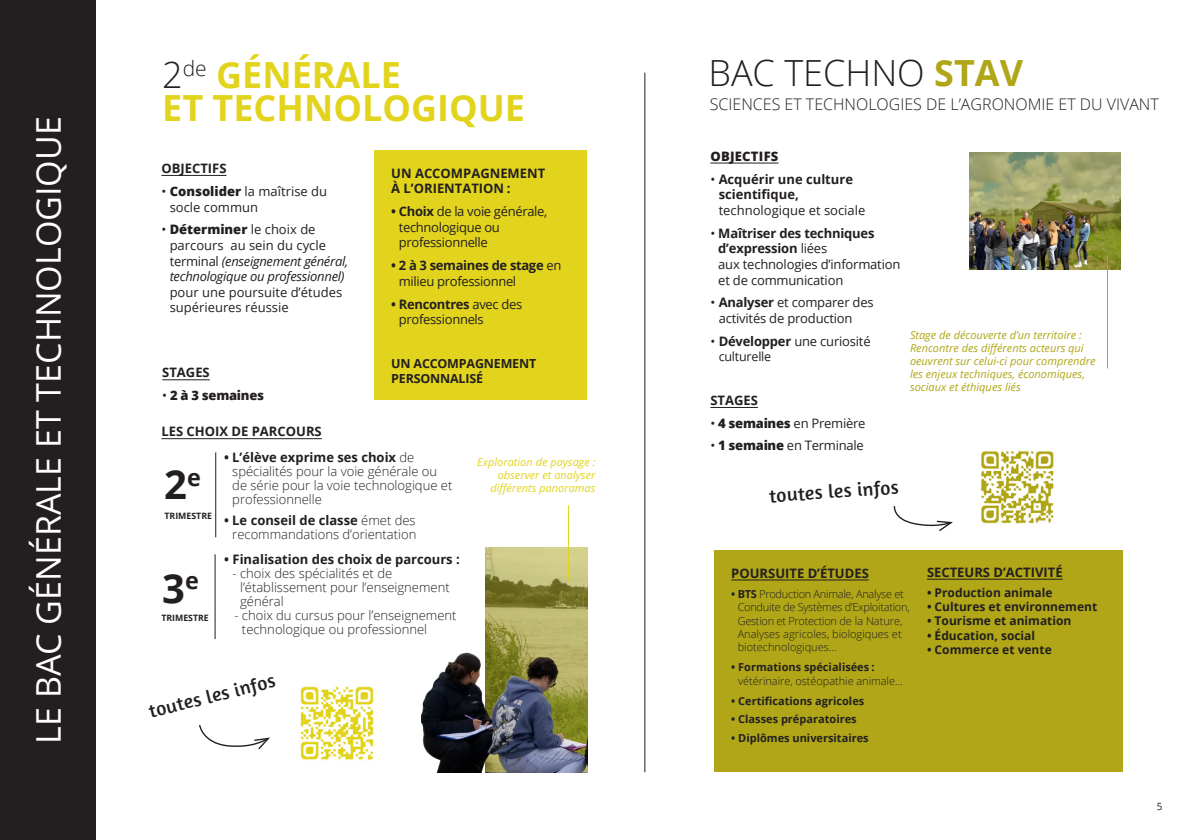
<style>
.page{position:relative;width:1191px;height:840px;background:#fff}
.page>*{position:absolute;margin:0;border:0;box-sizing:border-box;transform-origin:0 0}
.t1{font:700 40px "Open Sans";color:#231f20}
.t2{font:700 36px "Open Sans";color:#e2d41d}
.t3{font:300 36px "Open Sans";color:#231f20}
.t4{font:34px "Open Sans";color:#fff}
.t5{font:19.4px "Amaranth";color:#231f20}
.t6{font:300 16px "Open Sans";color:#231f20}
.t7{font:13px/15.6px "Open Sans";letter-spacing:-.015em;color:#231f20}
.t8{font:300 13px/13.8px "Open Sans";color:#231f20}
.t9{font:700 13px/15.6px "Open Sans";color:#231f20}
.t10{font:800 13px "Open Sans";letter-spacing:-.02em;color:#231f20}
.t11{font:800 13px "Open Sans";letter-spacing:.02em;color:#231f20}
.t12{font:700 12.4px/15px "Open Sans";letter-spacing:-.015em;color:#231f20}
.t13{font:12.4px "Open Sans";letter-spacing:-.015em;color:#231f20}
.t14{font:700 12px "Open Sans";color:#231f20}
.t15{font:italic 11px/13.2px "Open Sans";color:#b0a617}
.t16{font:300 11px/13.2px "Open Sans";letter-spacing:-.025em;color:#231f20}
.t17{font:700 11px "Open Sans";color:#231f20}
.t18{font:italic 11px/13.2px "Open Sans";color:#e2d41d;text-align:right}
.t19{font:300 11px/13.2px "Open Sans";letter-spacing:-.005em;color:#231f20}
.t20{font:10px "Open Sans";color:#231f20}
.t21{font:700 8.8px "Open Sans";color:#231f20}
.s1{font-weight:300;color:#231f20}
.s2{font-weight:800}
.s3{font-style:italic}
.s4{font-weight:700}
.s5{font-weight:400}
.s6{font-weight:700;color:#b0a617}
</style>
<div class="page">
<div style="left:374px;top:151px;width:213px;height:249px;background:#e2d41d"></div>
<hr style="left:161px;top:175px;width:65px;height:1px;background:#231f20">
<hr style="left:161px;top:438px;width:161px;height:1px;background:#231f20">
<hr style="left:215px;top:452px;width:1px;height:85px;background:#231f20">
<hr style="left:215px;top:554px;width:1px;height:84px;background:#231f20">
<svg style="left:199px;top:725px;width:71px;height:25px"></svg>
<img style="left:300px;top:686px;width:74px;height:74px">
<div style="left:714px;top:550px;width:408px;height:221px;background:#b0a617"></div>
<hr style="left:731px;top:579px;width:138px;height:1px;background:#231f20">
<hr style="left:710px;top:163px;width:68px;height:1px;background:#231f20">
<svg style="left:893px;top:506px;width:60px;height:26px"></svg>
<img style="left:980px;top:450px;width:74px;height:74px">
<div style="left:0;top:0;width:96px;height:839px;background:#231f20"></div>
<hr style="left:162px;top:379px;width:48px;height:1px;background:#231f20">
<hr style="left:710px;top:407px;width:48px;height:1px;background:#231f20">
<hr style="left:644px;top:73px;width:1px;height:698px;background:#231f20">
<hr style="left:927px;top:578px;width:135px;height:1px;background:#231f20">
<img style="left:421px;top:547px;width:166px;height:224px">
<hr style="left:568px;top:505px;width:1px;height:75px;background:#e2d41d">
<svg style="left:969px;top:152px;width:152px;height:117px;background:#8c965a"></svg>
<img style="left:969px;top:158px;width:145px;height:111px">
<hr style="left:1107px;top:256px;width:1px;height:112px;background:#b0a617">
<p class="t4" style="left:25px;top:743px;width:628px;rotate:-90deg">LE BAC GÉNÉRALE ET TECHNOLOGIQUE</p>
<p class="t2" style="left:162px;top:49px;width:240px"><span class="s1">2</span><sup>de</sup> GÉNÉRALE</p>
<p class="t2" style="left:162px;top:83px;width:364px">ET TECHNOLOGIQUE</p>
<p class="t9" style="left:161px;top:160px;width:67px">OBJECTIFS</p>
<p class="t7" style="left:170px;top:183px;width:159px;text-indent:-8px">• <span class="s2">Consolider</span> la maîtrise du socle commun</p>
<p class="t7" style="left:170px;top:221px;width:180px;text-indent:-8px">• <span class="s2">Déterminer</span> le choix de parcours au sein du cycle terminal <span class="s3">(enseignement général, technologique ou professionnel) </span>pour une poursuite d’études supérieures réussie</p>
<p class="t9" style="left:391px;top:165px;width:155px">UN ACCOMPAGNEMENT<br>À L’ORIENTATION :</p>
<p class="t7" style="left:399px;top:203px;width:150px;text-indent:-8px"><span class="s4">• Choix</span> de la voie générale, technologique ou professionnelle</p>
<p class="t7" style="left:399px;top:257px;width:164px;text-indent:-8px"><span class="s4">• 2 à 3 semaines de stage</span> en milieu professionnel</p>
<p class="t7" style="left:399px;top:295px;width:125px;text-indent:-8px"><span class="s4">• Rencontres</span> avec des professionnels</p>
<p class="t12" style="left:391px;top:355px;width:146px">UN ACCOMPAGNEMENT<br>PERSONNALISÉ</p>
<p class="t9" style="left:162px;top:364px;width:49px">STAGES</p>
<p class="t10" style="left:162px;top:385px;width:103px"><span class="s5">•</span> 2 à 3 semaines</p>
<p class="t9" style="left:161px;top:423px;width:162px">LES CHOIX DE PARCOURS</p>
<p class="t8" style="left:232px;top:450px;width:221px;text-indent:-8px"><span class="s4">• L’élève exprime ses choix</span> de spécialités pour la voie générale ou de série pour la voie technologique et professionnelle</p>
<p class="t8" style="left:224px;top:513px;width:194px;text-align:right"><span class="s4">• Le conseil de classe</span> émet des recommandations d’orientation</p>
<p class="t1" style="left:164px;top:456px;width:38px">2<sup>e</sup></p>
<p class="t21" style="left:165px;top:509px;width:49px">TRIMESTRE</p>
<p class="t1" style="left:162px;top:559px;width:38px">3<sup>e</sup></p>
<p class="t21" style="left:161px;top:611px;width:49px">TRIMESTRE</p>
<p class="t9" style="left:224px;top:551px;width:237px">• Finalisation des choix de parcours :</p>
<p class="t8" style="left:240px;top:566px;width:211px;text-indent:-8px">- choix des spécialités et de l’établissement pour l’enseignement général</p>
<p class="t8" style="left:242px;top:607px;width:216px;text-indent:-8px">- choix du cursus pour l’enseignement technologique ou professionnel</p>
<p class="t5" style="left:146px;top:700px;width:131px;rotate:-14deg">toutes les infos</p>
<p class="t18" style="left:477px;top:454px;width:120px">Exploration de paysage : observer et analyser</p>
<p class="t18" style="left:490px;top:481px;width:106px">différents panoramas</p>
<p class="t3" style="left:708px;top:48px;width:316px">BAC TECHNO <span class="s6">STAV</span></p>
<p class="t6" style="left:710px;top:93px;width:450px">SCIENCES ET TECHNOLOGIES DE L’AGRONOMIE ET DU VIVANT</p>
<p class="t11" style="left:710px;top:146px;width:70px">OBJECTIFS</p>
<p class="t9" style="left:718px;top:171px;width:148px;text-indent:-8px"><span class="s5">•</span> Acquérir une culture scientifique, <span class="s5">technologique et sociale</span></p>
<p class="t7" style="left:718px;top:225px;width:184px;text-indent:-8px">• <span class="s4">Maîtriser des techniques d’expression</span> liées<br>aux technologies d’information et de communication</p>
<p class="t7" style="left:718px;top:294px;width:157px;text-indent:-8px">• <span class="s4">Analyser</span> et comparer des activités de production</p>
<p class="t7" style="left:710px;top:333px;width:162px">• <span class="s4">Développer</span> une curiosité</p>
<p class="t13" style="left:718px;top:347px;width:54px">culturelle</p>
<p class="t9" style="left:710px;top:392px;width:49px">STAGES</p>
<p class="t7" style="left:710px;top:414px;width:156px">• <span class="s2">4 semaines</span> en Première</p>
<p class="t7" style="left:710px;top:437px;width:155px">• <span class="s2">1 semaine</span> en Terminale</p>
<p class="t15" style="left:910px;top:327px;width:187px">Stage de découverte d’un territoire :<br>Rencontre des différents acteurs qui oeuvrent sur celui-ci pour comprendre les enjeux techniques, économiques, sociaux et éthiques liés</p>
<p class="t5" style="left:768px;top:484px;width:131px;rotate:-4deg">toutes les infos</p>
<p class="t9" style="left:731px;top:564px;width:139px">POURSUITE D’ÉTUDES</p>
<p class="t16" style="left:737px;top:587px;width:173px;text-indent:-6px"><span class="s4">• BTS</span> Production Animale, Analyse et Conduite de Systèmes d’Exploitation, Gestion et Protection de la Nature, Analyses agricoles, biologiques et biotechnologiques...</p>
<p class="t19" style="left:738px;top:660px;width:166px;text-indent:-7px"><span class="s4">• Formations spécialisées : </span>vétérinaire, ostéopathie animale...</p>
<p class="t17" style="left:731px;top:692px;width:135px">• Certifications agricoles</p>
<p class="t17" style="left:731px;top:711px;width:127px">• Classes préparatoires</p>
<p class="t17" style="left:731px;top:729px;width:139px">• Diplômes universitaires</p>
<p class="t9" style="left:927px;top:563px;width:137px">SECTEURS D’ACTIVITÉ</p>
<p class="t14" style="left:927px;top:583px;width:127px">• Production animale</p>
<p class="t14" style="left:927px;top:597px;width:172px">• Cultures et environnement</p>
<p class="t14" style="left:927px;top:612px;width:146px">• Tourisme et animation</p>
<p class="t14" style="left:927px;top:626px;width:110px">• Éducation, social</p>
<p class="t14" style="left:927px;top:641px;width:126px">• Commerce et vente</p>
<p class="t20" style="left:1156px;top:799px;width:7px">5</p>
</div>
